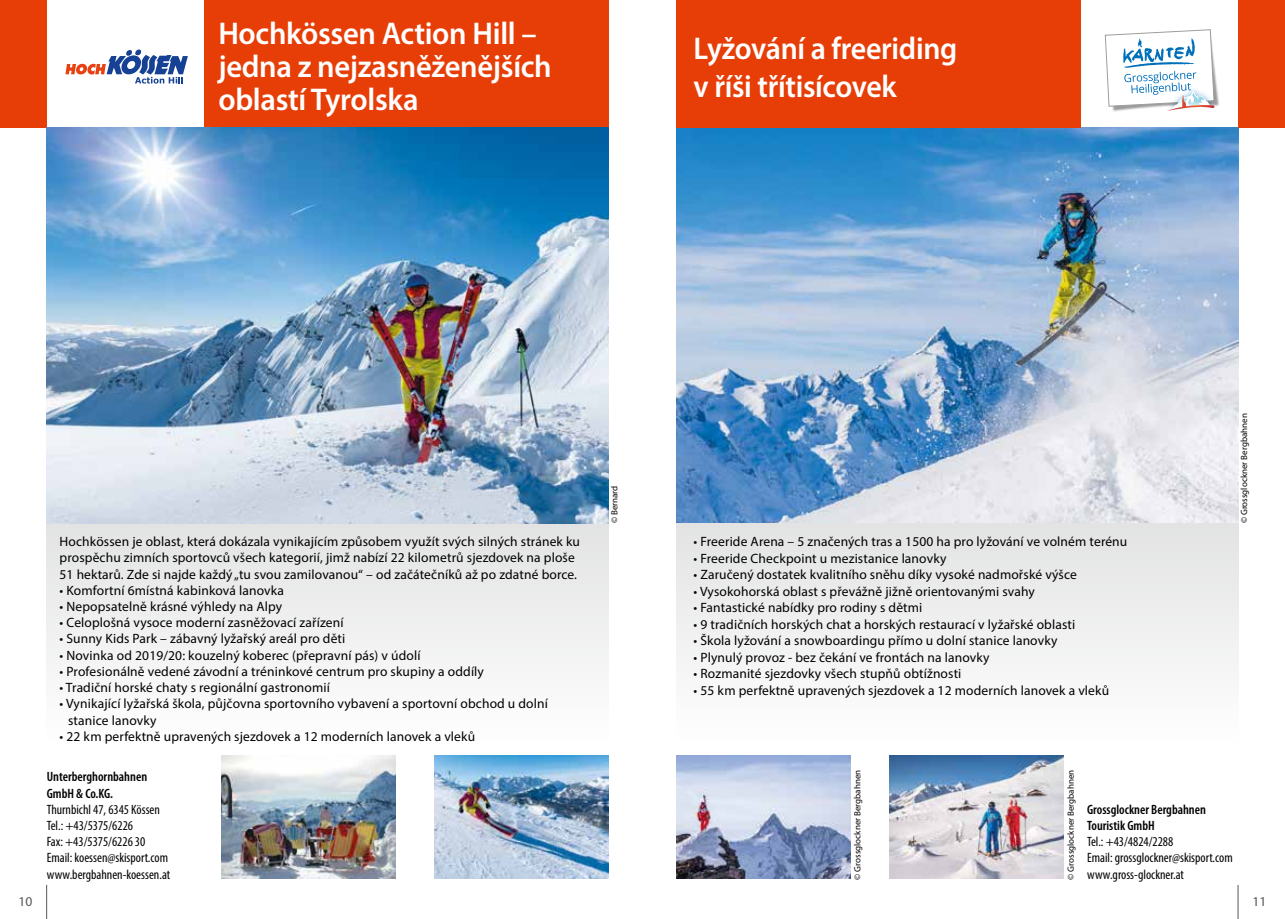
<style>
.page{position:relative;width:1285px;height:919px;background:#fff}
.page>*{position:absolute;margin:0;border:0;box-sizing:border-box;transform-origin:0 0}
.t1{font:600 31.5px/33px "Myriad Pro";letter-spacing:-.01em;color:#fff}
.t2{font:600 31.5px/37.8px "Myriad Pro";letter-spacing:-.01em;color:#fff;scale:.95 1}
.t3{font:13.5px/16.2px "Myriad Pro";letter-spacing:.01em;color:#000}
.t4{font:condensed 13.5px/16.2px "Myriad Pro";color:#000}
.t5{font:600 condensed 13.5px/16.2px "Myriad Pro";color:#000}
.t6{font:13.5px "Myriad Pro";color:#565655}
.t7{font:9px "Myriad Pro";color:#000}
</style>
<div class="page">
<div style="left:204px;top:0;width:404px;height:128px;background:#e73e07"></div>
<div style="left:0;top:0;width:47px;height:128px;background:#e73e07"></div>
<img style="left:221px;top:755px;width:174px;height:123px">
<img style="left:434px;top:755px;width:174px;height:123px">
<div style="left:47px;top:523px;width:561px;height:221px;background:linear-gradient(to right,#f1f1f1,#f1f1f1)"></div>
<hr style="left:46px;top:884px;width:1px;height:34px;background:#565655">
<hr style="left:1237px;top:884px;width:1px;height:34px;background:#565655">
<svg style="left:65px;top:49px;width:123px;height:35px"></svg>
<img style="left:47px;top:128px;width:561px;height:395px">
<img style="left:676px;top:755px;width:174px;height:123px">
<img style="left:889px;top:755px;width:174px;height:123px">
<img style="left:676px;top:128px;width:561px;height:395px">
<div style="left:676px;top:523px;width:561px;height:221px;background:linear-gradient(to right,#f1f1f1,#f1f1f1)"></div>
<div style="left:676px;top:0;width:404px;height:128px;background:#e73e07"></div>
<div style="left:1237px;top:0;width:47px;height:128px;background:#e73e07"></div>
<img style="left:1114px;top:62px;width:105px;height:50px">
<img style="left:1162px;top:83px;width:56px;height:29px">
<svg style="left:1104px;top:29px;width:110px;height:82px"></svg>
<h1 class="t1" style="left:218px;top:16px;width:335px">Hochkössen Action Hill – jedna z nejzasněženějších oblastí Tyrolska</h1>
<h1 class="t2" style="left:693px;top:29px;width:279px">Lyžování a freeriding v říši třítisícovek</h1>
<p class="t7" style="left:608px;top:523px;width:39px;rotate:-90deg">© Bernard</p>
<p class="t3" style="left:60px;top:533px;width:522px">Hochkössen je oblast, která dokázala vynikajícím způsobem využít svých silných stránek ku prospěchu zimních sportovců všech kategorií, jimž nabízí 22 kilometrů sjezdovek na ploše<br>51 hektarů. Zde si najde každý „tu svou zamilovanou“ – od začátečníků až po zdatné borce.</p>
<p class="t3" style="left:60px;top:582px;width:226px">• Komfortní 6místná kabinková lanovka</p>
<p class="t3" style="left:60px;top:598px;width:224px">• Nepopsatelně krásné výhledy na Alpy</p>
<p class="t3" style="left:60px;top:614px;width:285px">• Celoplošná vysoce moderní zasněžovací zařízení</p>
<p class="t3" style="left:60px;top:630px;width:287px">• Sunny Kids Park – zábavný lyžařský areál pro děti</p>
<p class="t3" style="left:60px;top:646px;width:362px">• Novinka od 2019/20: kouzelný koberec (přepravní pás) v údolí</p>
<p class="t3" style="left:60px;top:663px;width:426px">• Profesionálně vedené závodní a tréninkové centrum pro skupiny a oddíly</p>
<p class="t3" style="left:60px;top:679px;width:272px">• Tradiční horské chaty s regionální gastronomií</p>
<p class="t3" style="left:68px;top:695px;width:481px;text-indent:-9px">• Vynikající lyžařská škola, půjčovna sportovního vybavení a sportovní obchod u dolní stanice lanovky</p>
<p class="t3" style="left:60px;top:727px;width:417px">• 22 km perfektně upravených sjezdovek a 12 moderních lanovek a vleků</p>
<p class="t5" style="left:47px;top:768px;width:102px">Unterberghornbahnen<br>GmbH &amp; Co.KG.</p>
<p class="t4" style="left:47px;top:801px;width:125px">Thurnbichl 47, 6345 Kössen<br>Tel.: +43/5375/6226<br>Fax: +43/5375/6226 30<br>Email: koessen@skisport.com www.bergbahnen-koessen.at</p>
<p class="t5" style="left:1086px;top:801px;width:120px">Grossglockner Bergbahnen<br>Touristik GmbH</p>
<p class="t3" style="left:693px;top:533px;width:435px">• Freeride Arena – 5 značených tras a 1500 ha pro lyžování ve volném terénu</p>
<p class="t3" style="left:693px;top:550px;width:254px">• Freeride Checkpoint u mezistanice lanovky</p>
<p class="t3" style="left:693px;top:566px;width:385px">• Zaručený dostatek kvalitního sněhu díky vysoké nadmořské výšce</p>
<p class="t3" style="left:693px;top:583px;width:343px">• Vysokohorská oblast s převážně jižně orientovanými svahy</p>
<p class="t3" style="left:693px;top:599px;width:230px">• Fantastické nabídky pro rodiny s dětmi</p>
<p class="t3" style="left:693px;top:616px;width:383px">• 9 tradičních horských chat a horských restaurací v lyžařské oblasti</p>
<p class="t3" style="left:693px;top:632px;width:365px">• Škola lyžování a snowboardingu přímo u dolní stanice lanovky</p>
<p class="t3" style="left:693px;top:649px;width:297px">• Plynulý provoz - bez čekání ve frontách na lanovky</p>
<p class="t3" style="left:693px;top:665px;width:269px">• Rozmanité sjezdovky všech stupňů obtížnosti</p>
<p class="t3" style="left:693px;top:682px;width:417px">• 55 km perfektně upravených sjezdovek a 12 moderních lanovek a vleků</p>
<p class="t7" style="left:851px;top:879px;width:111px;rotate:-90deg">© Grossglockner Bergbahnen</p>
<p class="t7" style="left:1064px;top:879px;width:111px;rotate:-90deg">© Grossglockner Bergbahnen</p>
<p class="t4" style="left:1086px;top:833px;width:147px">Tel.: +43/4824/2288<br>Email: grossglockner@skisport.com www.gross-glockner.at</p>
<p class="t7" style="left:1238px;top:523px;width:111px;rotate:-90deg">© Grossglockner Bergbahnen</p>
<p class="t6" style="left:19px;top:892px;width:15px">10</p>
<p class="t6" style="left:1252px;top:892px;width:15px">11</p>
</div>
